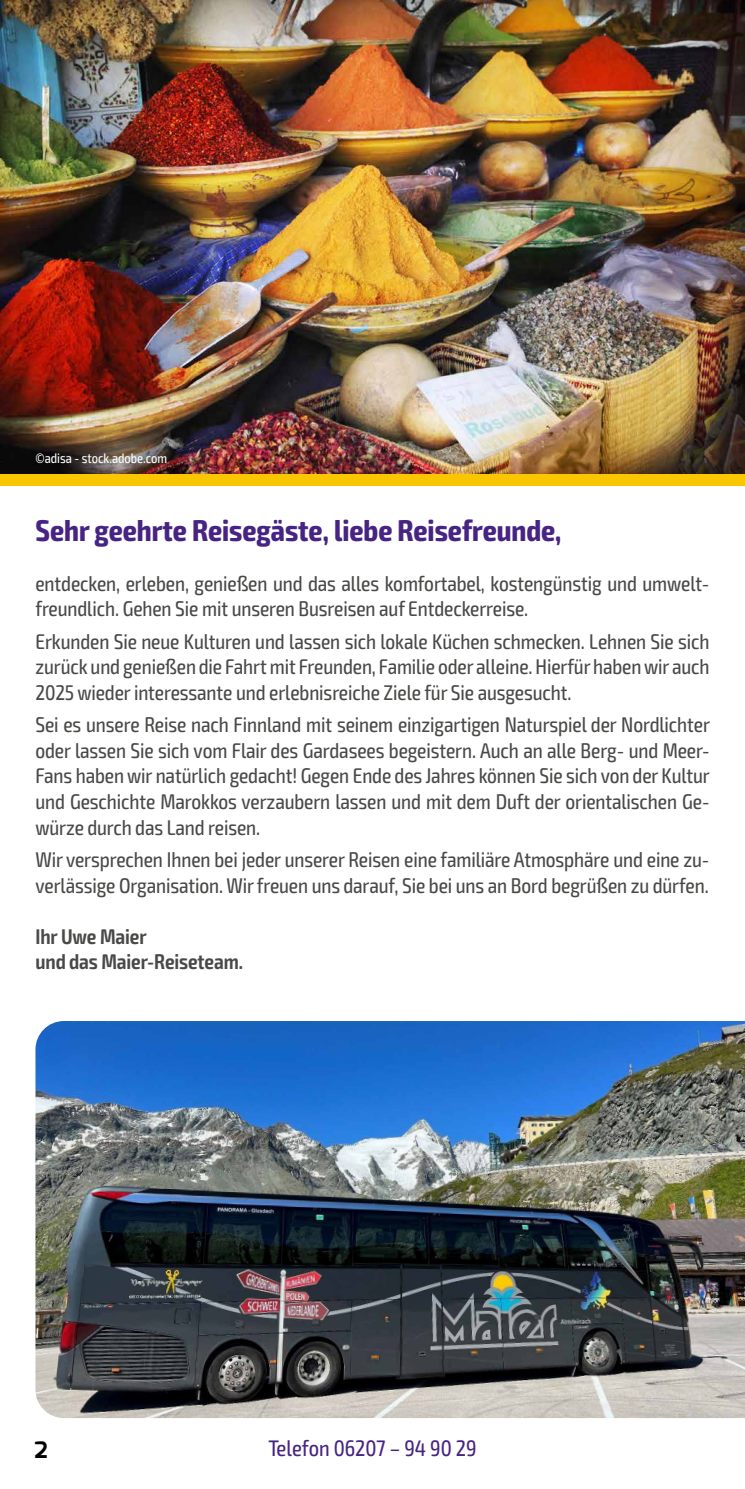
<style>
.page{position:relative;width:745px;height:1489px;background:#fff}
.page>*{position:absolute;margin:0;border:0;box-sizing:border-box;transform-origin:0 0}
.t1{font:700 condensed 30px "Exo 2";color:#472483}
.t2{font:condensed 22.5px "Exo 2";color:#472483}
.t3{font:700 22.5px "Exo";color:#000}
.t4{font:condensed 21.25px/25.5px "Exo 2";letter-spacing:-.005em;color:#494948}
.t5{font:600 condensed 21.25px/25.5px "Exo 2";letter-spacing:-.005em;color:#494948}
.t6{font:condensed 13.75px "Exo 2";color:#fff}
</style>
<div class="page">
<img style="left:0;top:0;width:744px;height:474px">
<img style="left:35px;top:1021px;width:709px;height:396px">
<div style="left:0;top:474px;width:744px;height:11px;background:#f9c600"></div>
<p class="t6" style="left:35px;top:450px;width:133px">©adisa - stock.adobe.com</p>
<h1 class="t1" style="left:35px;top:512px;width:527px">Sehr geehrte Reisegäste, liebe Reisefreunde,</h1>
<p class="t4" style="left:35px;top:571px;width:675px">entdecken, erleben, genießen und das alles komfortabel, kostengünstig und umwelt&shy;freundlich. Gehen Sie mit unseren Busreisen auf Entdeckerreise.</p>
<p class="t4" style="left:35px;top:629px;width:675px;text-align:justify">Erkunden Sie neue Kulturen und lassen sich lokale Küchen schmecken. Lehnen Sie sich zurück und genießen die Fahrt mit Freunden, Familie oder alleine. Hierfür haben wir auch 2025 wieder interessante und erlebnisreiche Ziele für Sie ausgesucht.</p>
<p class="t4" style="left:35px;top:712px;width:675px;text-align:justify">Sei es unsere Reise nach Finnland mit seinem einzigartigen Naturspiel der Nordlichter oder lassen Sie sich vom Flair des Gardasees begeistern. Auch an alle Berg- und Meer-Fans haben wir natürlich gedacht! Gegen Ende des Jahres können Sie sich von der Kultur und Geschichte Marokkos verzaubern lassen und mit dem Duft der orientalischen Ge&shy;würze durch das Land reisen.</p>
<p class="t4" style="left:35px;top:847px;width:675px">Wir versprechen Ihnen bei jeder unserer Reisen eine familiäre Atmosphäre und eine zu&shy;verlässige Organisation. Wir freuen uns darauf, Sie bei uns an Bord begrüßen zu dürfen.</p>
<p class="t5" style="left:35px;top:923px;width:209px">Ihr Uwe Maier<br>und das Maier-Reiseteam.</p>
<p class="t3" style="left:35px;top:1434px;width:15px">2</p>
<p class="t2" style="left:268px;top:1435px;width:209px">Telefon 06207 – 94 90 29</p>
</div>
